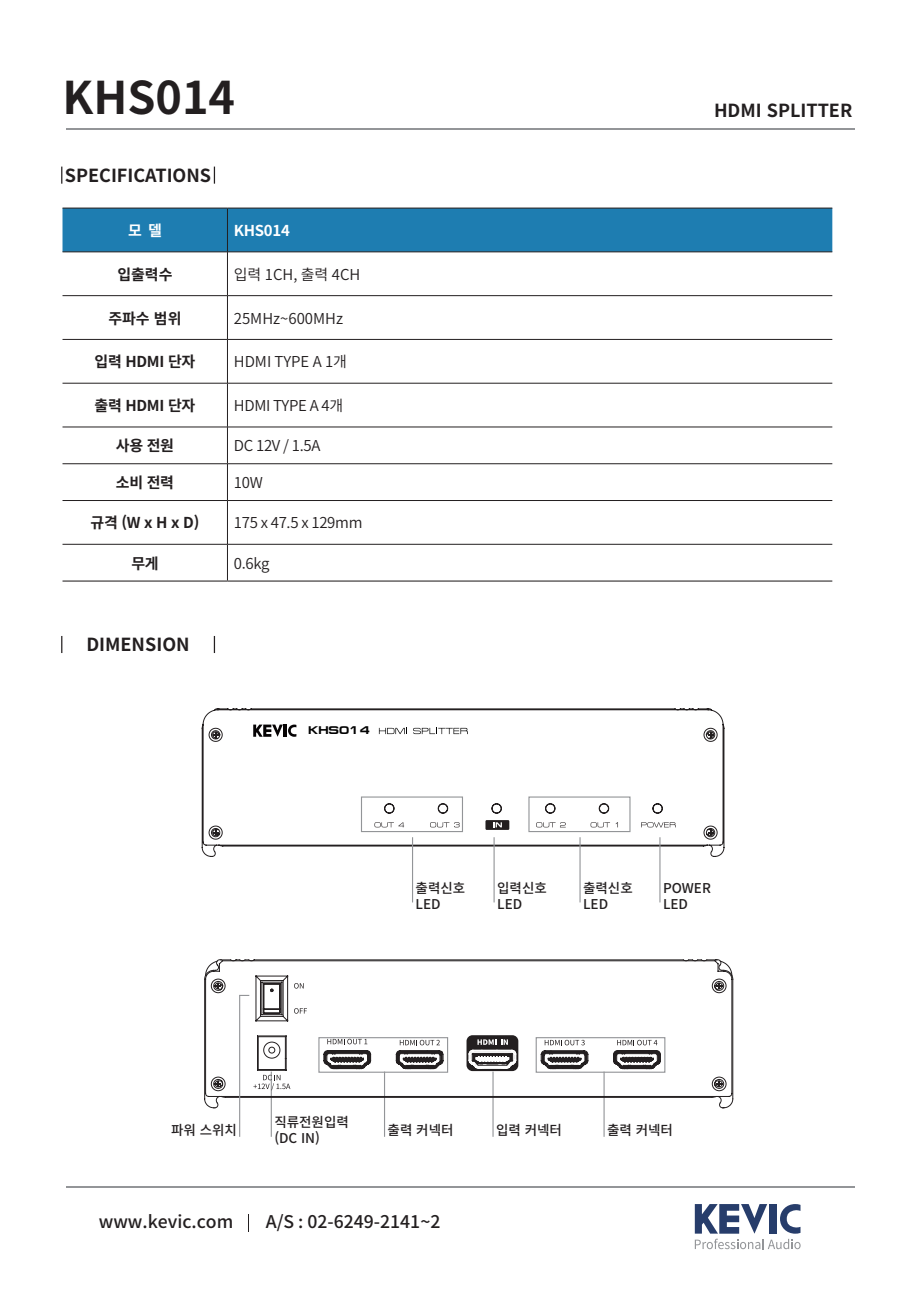
<style>
.page{position:relative;width:919px;height:1289px;background:#fff}
.page>*{position:absolute;margin:0;border:0;box-sizing:border-box;transform-origin:0 0}
.t1{font:700 45px "Noto Sans CJ Kkr";color:#231f20}
.t2{font:700 18px "Noto Sans CJ Kkr";color:#231f20}
.t3{font:500 17.4px "Noto Sans CJ Kkr";color:#231f20}
.t4{font:700 15px "Noto Sans CJ Kkr";letter-spacing:-.02em;color:#231f20}
.t5{font:600 15px "Noto Sans CJ Kkr";letter-spacing:-.02em;color:#231f20}
.t6{font:600 15px "Noto Sans CJ Kkr";color:#231f20}
.t7{font:700 15px "Noto Sans CJ Kkr";letter-spacing:-.02em;color:#fff}
.t8{font:500 13.5px/16.2px "Noto Sans CJ Kkr";color:#231f20}
.t9{font:700 11.25px "Federation";color:#030303}
</style>
<div class="page">
<svg style="left:694px;top:1204px;width:106px;height:45px"></svg>
<svg style="left:248px;top:1214px;width:1px;height:17px"></svg>
<hr style="left:66px;top:128px;width:788px;height:2px;background:#939598">
<hr style="left:66px;top:1186px;width:788px;height:2px;background:#939598">
<svg style="left:202px;top:708px;width:522px;height:148px"></svg>
<svg style="left:379px;top:728px;width:28px;height:6px"></svg>
<svg style="left:413px;top:728px;width:54px;height:6px"></svg>
<svg style="left:253px;top:724px;width:43px;height:12px"></svg>
<svg style="left:213px;top:731px;width:6px;height:6px"></svg>
<svg style="left:213px;top:829px;width:6px;height:6px"></svg>
<svg style="left:707px;top:829px;width:6px;height:6px"></svg>
<svg style="left:707px;top:731px;width:6px;height:6px"></svg>
<svg style="left:374px;top:822px;width:30px;height:5px"></svg>
<svg style="left:430px;top:822px;width:29px;height:5px"></svg>
<svg style="left:536px;top:822px;width:29px;height:5px"></svg>
<svg style="left:590px;top:822px;width:28px;height:5px"></svg>
<svg style="left:641px;top:822px;width:34px;height:5px"></svg>
<div style="left:485px;top:820px;width:24px;height:9px;background:#231f20"></div>
<svg style="left:493px;top:822px;width:9px;height:5px"></svg>
<div style="left:62px;top:209px;width:770px;height:42px;background:#1e7db1"></div>
<hr style="left:227px;top:209px;width:1px;height:43px;background:#231f20">
<hr style="left:62px;top:251px;width:165px;height:1px;background:#231f20">
<hr style="left:227px;top:251px;width:605px;height:1px;background:#231f20">
<hr style="left:227px;top:252px;width:1px;height:43px;background:#231f20">
<hr style="left:62px;top:295px;width:165px;height:1px;background:#231f20">
<hr style="left:227px;top:295px;width:605px;height:1px;background:#231f20">
<hr style="left:227px;top:296px;width:1px;height:43px;background:#231f20">
<hr style="left:62px;top:339px;width:165px;height:1px;background:#231f20">
<hr style="left:227px;top:339px;width:605px;height:1px;background:#231f20">
<hr style="left:227px;top:339px;width:1px;height:44px;background:#231f20">
<hr style="left:62px;top:383px;width:165px;height:1px;background:#231f20">
<hr style="left:227px;top:383px;width:605px;height:1px;background:#231f20">
<hr style="left:227px;top:383px;width:1px;height:44px;background:#231f20">
<hr style="left:62px;top:427px;width:165px;height:1px;background:#231f20">
<hr style="left:227px;top:427px;width:605px;height:1px;background:#231f20">
<hr style="left:227px;top:427px;width:1px;height:36px;background:#231f20">
<hr style="left:62px;top:463px;width:165px;height:1px;background:#231f20">
<hr style="left:227px;top:463px;width:605px;height:1px;background:#231f20">
<hr style="left:227px;top:464px;width:1px;height:36px;background:#231f20">
<hr style="left:62px;top:500px;width:165px;height:1px;background:#231f20">
<hr style="left:227px;top:500px;width:605px;height:1px;background:#231f20">
<hr style="left:227px;top:500px;width:1px;height:44px;background:#231f20">
<hr style="left:62px;top:544px;width:165px;height:1px;background:#231f20">
<hr style="left:227px;top:544px;width:605px;height:1px;background:#231f20">
<hr style="left:227px;top:544px;width:1px;height:36px;background:#231f20">
<hr style="left:62px;top:207px;width:165px;height:2px;background:#231f20">
<hr style="left:227px;top:207px;width:605px;height:2px;background:#231f20">
<hr style="left:62px;top:580px;width:165px;height:1px;background:#231f20">
<hr style="left:227px;top:580px;width:605px;height:1px;background:#231f20">
<hr style="left:659px;top:837px;width:1px;height:65px;background:#939598">
<hr style="left:603px;top:1071px;width:1px;height:65px;background:#939598">
<hr style="left:579px;top:837px;width:1px;height:65px;background:#939598">
<hr style="left:493px;top:837px;width:1px;height:65px;background:#939598">
<hr style="left:412px;top:837px;width:1px;height:65px;background:#939598">
<svg style="left:61px;top:167px;width:1px;height:17px"></svg>
<svg style="left:214px;top:167px;width:1px;height:17px"></svg>
<svg style="left:61px;top:636px;width:1px;height:17px"></svg>
<svg style="left:214px;top:636px;width:1px;height:17px"></svg>
<div style="left:361px;top:796px;width:102px;height:36px;border:1px solid #939598"></div>
<div style="left:528px;top:796px;width:102px;height:36px;border:1px solid #939598"></div>
<svg style="left:204px;top:973px;width:529px;height:135px"></svg>
<svg style="left:204px;top:959px;width:528px;height:138px"></svg>
<svg style="left:215px;top:982px;width:6px;height:6px"></svg>
<svg style="left:716px;top:982px;width:6px;height:6px"></svg>
<svg style="left:716px;top:1080px;width:6px;height:6px"></svg>
<svg style="left:215px;top:1081px;width:6px;height:6px"></svg>
<svg style="left:238px;top:981px;width:350px;height:156px"></svg>
<h1 class="t1" style="left:62px;top:72px;width:174px">KHS014</h1>
<h2 class="t2" style="left:65px;top:165px;width:148px">SPECIFICATIONS</h2>
<p class="t7" style="left:128px;top:222px;width:35px">모 델</p>
<p class="t7" style="left:234px;top:222px;width:58px">KHS014</p>
<p class="t4" style="left:117px;top:266px;width:57px">입출력수</p>
<p class="t6" style="left:234px;top:266px;width:128px">입력 1CH, 출력 4CH</p>
<p class="t4" style="left:108px;top:309px;width:75px">주파수 범위</p>
<p class="t6" style="left:234px;top:309px;width:111px">25MHz~600MHz</p>
<p class="t4" style="left:95px;top:353px;width:102px">입력 HDMI 단자</p>
<p class="t6" style="left:234px;top:353px;width:115px">HDMI TYPE A 1개</p>
<p class="t4" style="left:95px;top:397px;width:102px">출력 HDMI 단자</p>
<p class="t5" style="left:234px;top:397px;width:111px">HDMI TYPE A 4개</p>
<p class="t4" style="left:116px;top:437px;width:60px">사용 전원</p>
<p class="t5" style="left:234px;top:437px;width:88px">DC 12V / 1.5A</p>
<p class="t4" style="left:116px;top:474px;width:60px">소비 전력</p>
<p class="t5" style="left:234px;top:474px;width:30px">10W</p>
<p class="t4" style="left:91px;top:514px;width:110px">규격 (W x H x D)</p>
<p class="t5" style="left:234px;top:514px;width:130px">175 x 47.5 x 129mm</p>
<p class="t4" style="left:131px;top:554px;width:29px">무게</p>
<p class="t5" style="left:234px;top:554px;width:37px">0.6kg</p>
<h2 class="t2" style="left:86px;top:634px;width:105px">DIMENSION</h2>
<p class="t9" style="left:308px;top:724px;width:63px">KHS014</p>
<h2 class="t2" style="left:714px;top:100px;width:140px">HDMI SPLITTER</h2>
<p class="t8" style="left:415px;top:880px;width:51px">출력신호<br>LED</p>
<p class="t8" style="left:497px;top:880px;width:51px">입력신호<br>LED</p>
<p class="t8" style="left:583px;top:880px;width:51px">출력신호<br>LED</p>
<p class="t8" style="left:663px;top:880px;width:49px">POWER<br>LED</p>
<p class="t8" style="left:171px;top:1122px;width:67px">파워 스위치</p>
<p class="t8" style="left:274px;top:1114px;width:76px">직류전원입력 (DC IN)</p>
<p class="t8" style="left:387px;top:1122px;width:67px">출력 커넥터</p>
<p class="t8" style="left:496px;top:1122px;width:67px">입력 커넥터</p>
<p class="t8" style="left:607px;top:1122px;width:67px">출력 커넥터</p>
<p class="t3" style="left:99px;top:1211px;width:136px">www.kevic.com</p>
<p class="t3" style="left:266px;top:1211px;width:176px">A/S : 02-6249-2141~2</p>
</div>
